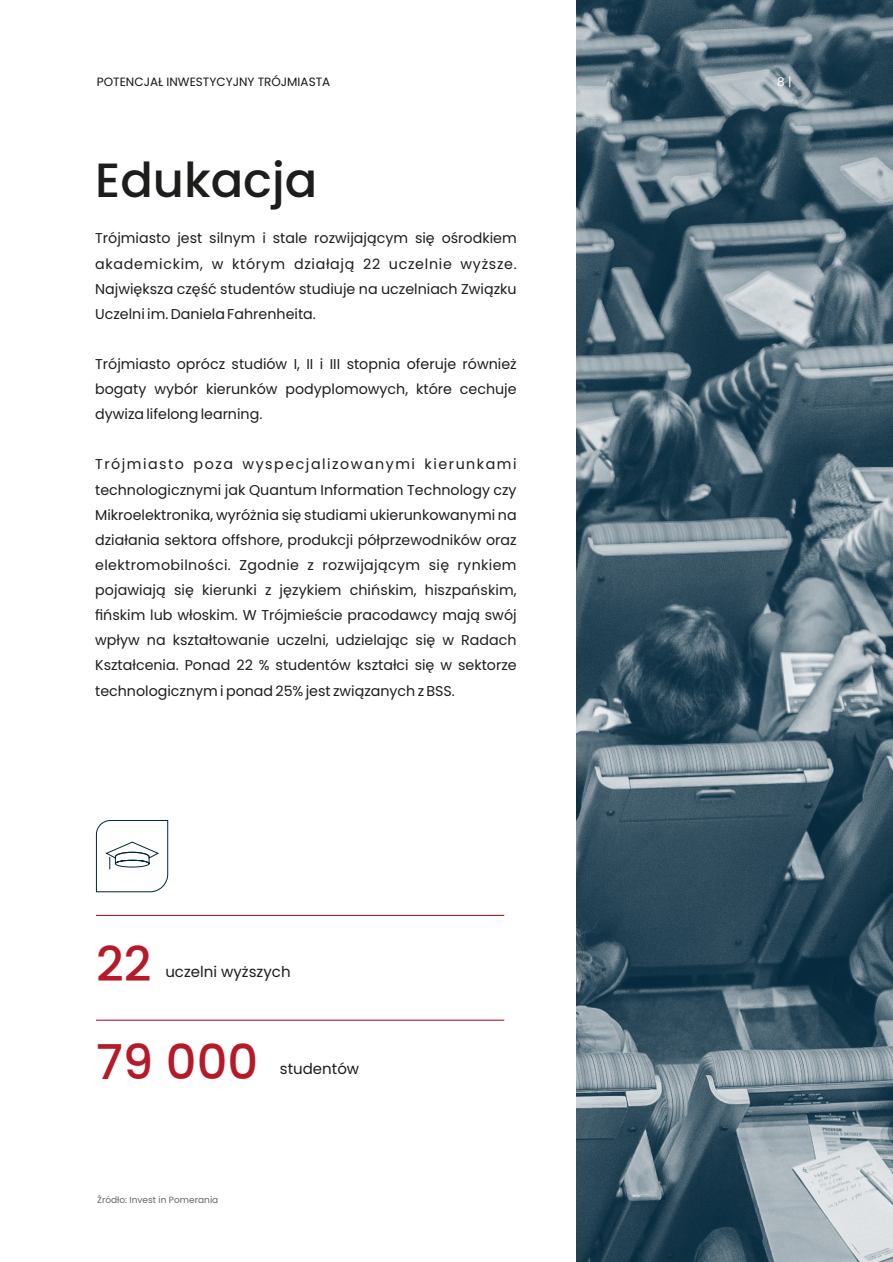
<style>
.page{position:relative;width:893px;height:1262px;background:#fff}
.page>*{position:absolute;margin:0;border:0;box-sizing:border-box;transform-origin:0 0}
.t1{font:500 48px "Poppins";color:#1d1d1b}
.t2{font:500 48px "Poppins";color:#b61928}
.t3{font:15px "Poppins";color:#1d1d1b}
.t4{font:14.25px/25px "Poppins";color:#1d1d1b;text-align:justify}
.t5{font:12px "Poppins";color:#151616}
.t6{font:12px "Poppins";color:#fff}
.t7{font:9px "Poppins";color:#62676a}
</style>
<div class="page">
<img style="left:576px;top:0;width:317px;height:1261px">
<hr style="left:96px;top:915px;width:408px;height:1px;background:#b61928">
<hr style="left:96px;top:1019px;width:408px;height:1px;background:#b61928">
<svg style="left:96px;top:820px;width:72px;height:72px"></svg>
<p class="t5" style="left:97px;top:73px;width:235px">POTENCJAŁ INWESTYCYJNY TRÓJMIASTA</p>
<h1 class="t1" style="left:95px;top:147px;width:224px">Edukacja</h1>
<p class="t4" style="left:95px;top:226px;width:423px">Trójmiasto jest silnym i stale rozwijającym się ośrodkiem akademickim, w którym działają 22 uczelnie wyższe.<br>Największa część studentów studiuje na uczelniach Związku Uczelni im. Daniela Fahrenheita.</p>
<p class="t4" style="left:95px;top:351px;width:423px">Trójmiasto oprócz studiów I, II i III stopnia oferuje również bogaty wybór kierunków podyplomowych, które cechuje dywiza lifelong learning.</p>
<p class="t4" style="left:95px;top:452px;width:423px">Trójmiasto poza wyspecjalizowanymi kierunkami technologicznymi jak Quantum Information Technology czy Mikroelektronika, wyróżnia się studiami ukierunkowanymi na działania sektora offshore, produkcji półprzewodników oraz elektromobilności. Zgodnie z rozwijającym się rynkiem pojawiają się kierunki z językiem chińskim, hiszpańskim, fińskim lub włoskim. W Trójmieście pracodawcy mają swój wpływ na kształtowanie uczelni, udzielając się w Radach Kształcenia. Ponad 22 % studentów kształci się w sektorze technologicznym i ponad 25% jest związanych z BSS.</p>
<h1 class="t2" style="left:96px;top:930px;width:57px">22</h1>
<p class="t3" style="left:165px;top:961px;width:127px">uczelni wyższych</p>
<h1 class="t2" style="left:96px;top:1028px;width:164px">79 000</h1>
<p class="t3" style="left:280px;top:1058px;width:81px">studentów</p>
<p class="t7" style="left:97px;top:1193px;width:123px">Źródło: Invest in Pomerania</p>
<p class="t6" style="left:777px;top:73px;width:16px">8 |</p>
</div>
